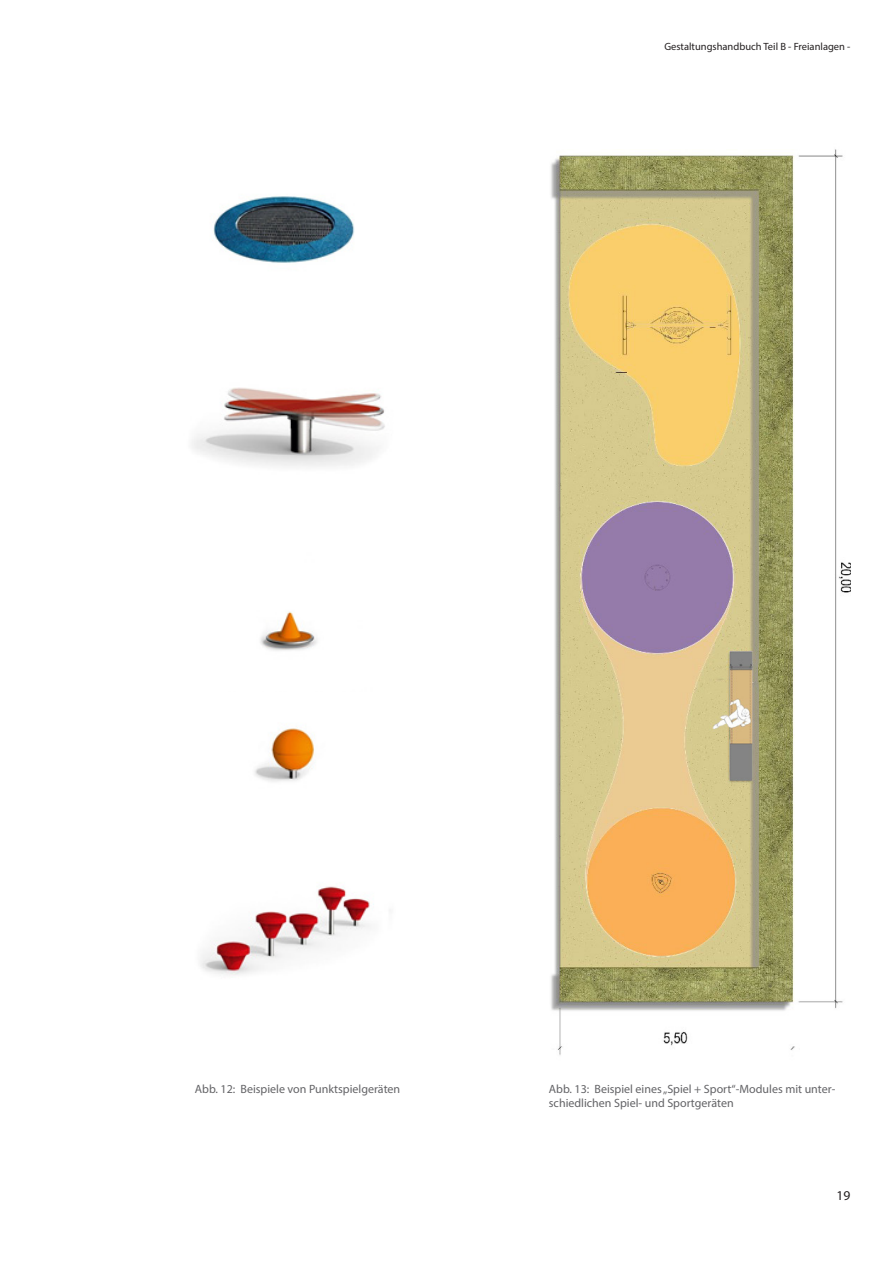
<style>
.page{position:relative;width:893px;height:1263px;background:#fff}
.page>*{position:absolute;margin:0;border:0;box-sizing:border-box;transform-origin:0 0}
.t1{font:13.5px "Myriad Pro";color:#231f20}
.Bildunterschrift_lin{font:12px/13.5px "Myriad Pro";color:#636366}
.t2{font:10.5px "Myriad Pro";color:#231f20}
</style>
<div class="page">
<img style="left:551px;top:149px;width:299px;height:906px">
<img style="left:213px;top:196px;width:142px;height:67px">
<img style="left:192px;top:387px;width:193px;height:80px">
<img style="left:260px;top:611px;width:57px;height:40px">
<img style="left:254px;top:727px;width:60px;height:55px">
<img style="left:200px;top:886px;width:174px;height:89px">
<p class="t2" style="left:664px;top:40px;width:188px">Gestaltungshandbuch Teil B - Freianlagen -</p>
<p class="Bildunterschrift_lin" style="left:195px;top:1082px;width:207px">Abb. 12: Beispiele von Punktspielgeräten</p>
<p class="Bildunterschrift_lin" style="left:549px;top:1082px;width:288px">Abb. 13: Beispiel eines „Spiel + Sport“-Modules mit unter&shy;schiedlichen Spiel- und Sportgeräten</p>
<p class="t1" style="left:837px;top:1187px;width:15px">19</p>
</div>
